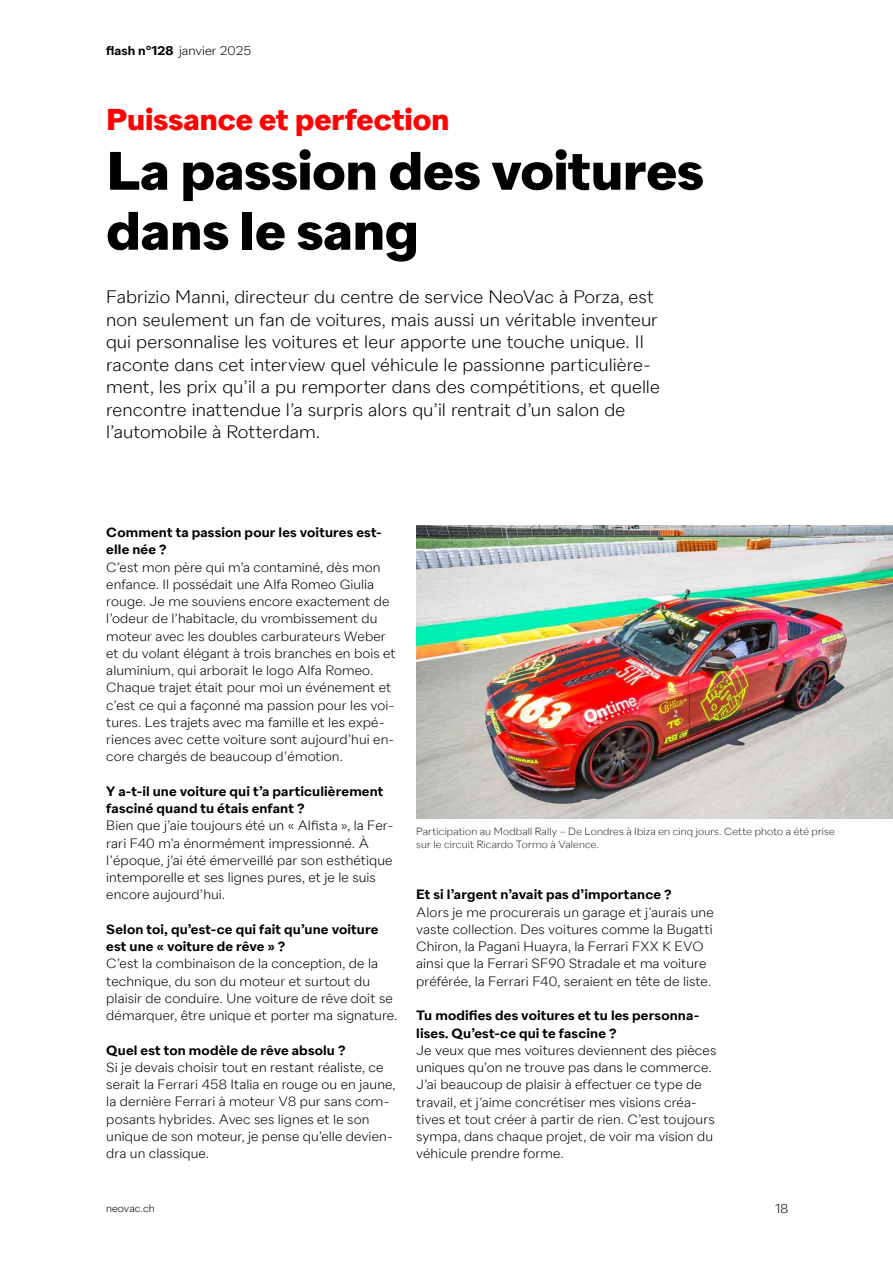
<style>
.page{position:relative;width:893px;height:1263px;background:#fff}
.page>*{position:absolute;margin:0;border:0;box-sizing:border-box;transform-origin:0 0}
.t1{font:700 54px/60px "Neo Vac Sans";letter-spacing:-.005em;color:#000}
.t2{font:700 30px "Neo Vac Sans";color:#ff0103}
.t3{font:300 18px/22.5px "Neo Vac Sans";color:#000}
.t4{font:300 13.5px/17.2px "Neo Vac Sans";letter-spacing:.005em;color:#000}
.t5{font:600 13.5px/17.2px "Neo Vac Sans";letter-spacing:.01em;color:#000}
.t6{font:300 12.75px "Neo Vac Sans";color:#000}
.t7{font:300 10.5px "Neo Vac Sans";color:#000}
.t8{font:200 10.35px/13.4px "Neo Vac Sans";letter-spacing:.015em;color:#000}
.s1{font-weight:600}
</style>
<div class="page">
<img style="left:416px;top:525px;width:477px;height:293px">
<p class="t6" style="left:106px;top:43px;width:146px"><span class="s1">flash n°128</span> janvier 2025</p>
<h2 class="t2" style="left:106px;top:101px;width:345px">Puissance et perfection</h2>
<h1 class="t1" style="left:106px;top:143px;width:599px">La passion des voitures dans le sang</h1>
<p class="t3" style="left:106px;top:286px;width:555px">Fabrizio Manni, directeur du centre de service NeoVac à Porza, est non seulement un fan de voitures, mais aussi un véritable inventeur qui personnalise les voitures et leur apporte une touche unique. Il raconte dans cet interview quel véhicule le passionne particulière&shy;ment, les prix qu’il a pu remporter dans des compétitions, et quelle rencontre inattendue l’a surpris alors qu’il rentrait d’un salon de l’automobile à Rotterdam.</p>
<p class="t5" style="left:106px;top:524px;width:277px">Comment ta passion pour les voitures est&shy;elle née ?</p>
<p class="t4" style="left:106px;top:558px;width:291px">C’est mon père qui m’a contaminé, dès mon enfance. Il possédait une Alfa Romeo Giulia rouge. Je me souviens encore exactement de l’odeur de l’habitacle, du vrombissement du moteur avec les doubles carburateurs Weber et du volant élégant à trois branches en bois et aluminium, qui arborait le logo Alfa Romeo.<br>Chaque trajet était pour moi un événement et c’est ce qui a façonné ma passion pour les voi&shy;tures. Les trajets avec ma famille et les expé&shy;riences avec cette voiture sont aujourd’hui en&shy;core chargés de beaucoup d’émotion.</p>
<p class="t5" style="left:106px;top:783px;width:279px">Y a-t-il une voiture qui t’a particulièrement fasciné quand tu étais enfant ?</p>
<p class="t4" style="left:106px;top:817px;width:288px">Bien que j’aie toujours été un « Alfista », la Fer&shy;rari F40 m’a énormément impressionné. À l’époque, j’ai été émerveillé par son esthétique intemporelle et ses lignes pures, et je le suis encore aujourd’hui.</p>
<p class="t5" style="left:106px;top:921px;width:274px">Selon toi, qu’est-ce qui fait qu’une voiture est une « voiture de rêve » ?</p>
<p class="t4" style="left:106px;top:955px;width:293px">C’est la combinaison de la conception, de la technique, du son du moteur et surtout du plaisir de conduire. Une voiture de rêve doit se démarquer, être unique et porter ma signature.</p>
<p class="t5" style="left:106px;top:1042px;width:241px">Quel est ton modèle de rêve absolu ?</p>
<p class="t4" style="left:106px;top:1059px;width:291px">Si je devais choisir tout en restant réaliste, ce serait la Ferrari 458 Italia en rouge ou en jaune, la dernière Ferrari à moteur V8 pur sans com&shy;posants hybrides. Avec ses lignes et le son unique de son moteur, je pense qu’elle devien&shy;dra un classique.</p>
<p class="t8" style="left:416px;top:825px;width:420px">Participation au Modball Rally – De Londres à Ibiza en cinq jours. Cette photo a été prise sur le circuit Ricardo Tormo à Valence.</p>
<p class="t5" style="left:416px;top:886px;width:257px">Et si l’argent n’avait pas d’importance ?</p>
<p class="t4" style="left:416px;top:903px;width:299px">Alors je me procurerais un garage et j’aurais une vaste collection. Des voitures comme la Bugatti Chiron, la Pagani Huayra, la Ferrari FXX K EVO ainsi que la Ferrari SF90 Stradale et ma voiture préférée, la Ferrari F40, seraient en tête de liste.</p>
<p class="t5" style="left:416px;top:1007px;width:284px">Tu modifies des voitures et tu les personna&shy;lises. Qu’est-ce qui te fascine ?</p>
<p class="t4" style="left:416px;top:1041px;width:302px">Je veux que mes voitures deviennent des pièces uniques qu’on ne trouve pas dans le commerce.<br>J’ai beaucoup de plaisir à effectuer ce type de travail, et j’aime concrétiser mes visions créa&shy;tives et tout créer à partir de rien. C’est toujours sympa, dans chaque projet, de voir ma vision du véhicule prendre forme.</p>
<p class="t7" style="left:106px;top:1202px;width:50px">neovac.ch</p>
<p class="t6" style="left:775px;top:1201px;width:15px">18</p>
</div>
